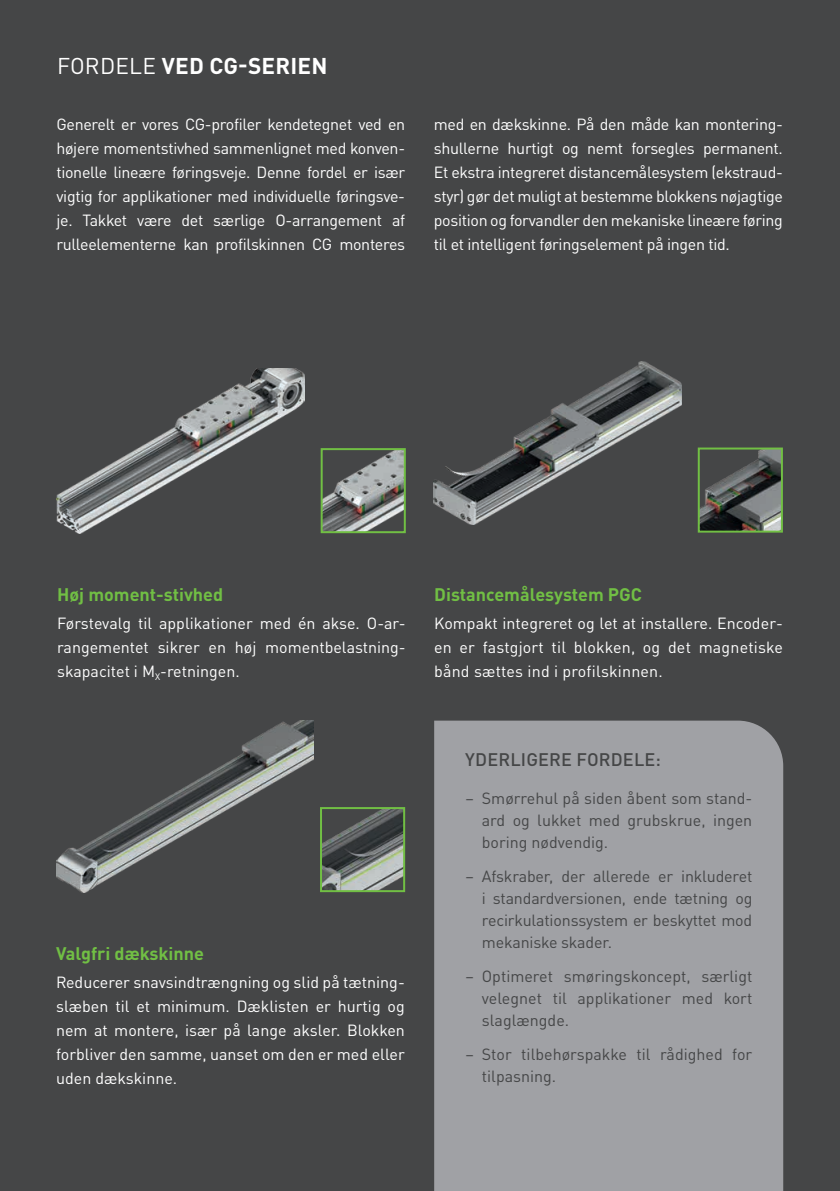
<style>
.page{position:relative;width:840px;height:1191px;background:#fff}
.page>*{position:absolute;margin:0;border:0;box-sizing:border-box;transform-origin:0 0}
.t1{font:700 22.6px "DIN Pro";letter-spacing:.01em;color:#fff}
.t2{font:700 18px "DIN Pro";color:#71bf44}
.t3{font:500 18px "DIN Pro";letter-spacing:.01em;color:#454647}
.t4{font:16px/24px "DIN Pro";color:#fff;text-align:justify}
.t5{font:16px/22px "DIN Pro";color:#454647;text-align:justify}
.s1{font-weight:400}
</style>
<div class="page">
<div style="left:0;top:0;width:839px;height:1191px;background:#454647"></div>
<div style="left:434px;top:720px;width:348px;height:471px;background:#a0a1a5"></div>
<img style="left:57px;top:368px;width:247px;height:165px">
<img style="left:56px;top:720px;width:257px;height:172px">
<img style="left:433px;top:362px;width:247px;height:163px">
<img style="left:323px;top:810px;width:79px;height:79px">
<div style="left:320px;top:807px;width:85px;height:85px;border:2px solid #71bf44"></div>
<img style="left:323px;top:451px;width:79px;height:79px">
<div style="left:320px;top:448px;width:85px;height:85px;border:2px solid #71bf44"></div>
<img style="left:700px;top:450px;width:79px;height:79px">
<div style="left:697px;top:447px;width:85px;height:85px;border:2px solid #71bf44"></div>
<h1 class="t1" style="left:57px;top:47px;width:272px"><span class="s1">FORDELE</span> VED CG-SERIEN</h1>
<p class="t4" style="left:56px;top:111px;width:350px">Generelt er vores CG-profiler kendetegnet ved en højere momentstivhed sammenlignet med konven&shy;tionelle lineære føringsveje. Denne fordel er især vigtig for applikationer med individuelle føringsve&shy;je. Takket være det særlige O-arrangement af rulleelementerne kan profilskinnen CG monteres</p>
<p class="t4" style="left:433px;top:111px;width:350px">med en dækskinne. På den måde kan montering&shy;shullerne hurtigt og nemt forsegles permanent.<br>Et ekstra integreret distancemålesystem (ekstraud&shy;styr) gør det muligt at bestemme blokkens nøjagtige position og forvandler den mekaniske lineære føring til et intelligent føringselement på ingen tid.</p>
<p class="t2" style="left:57px;top:579px;width:167px">Høj moment-stivhed</p>
<p class="t4" style="left:57px;top:610px;width:350px">Førstevalg til applikationer med én akse. O-ar&shy;rangementet sikrer en høj momentbelastning&shy;skapacitet i M<sub>X</sub>-retningen.</p>
<p class="t2" style="left:56px;top:938px;width:149px">Valgfri dækskinne</p>
<p class="t4" style="left:56px;top:969px;width:350px">Reducerer snavsindtrængning og slid på tætning&shy;slæben til et minimum. Dæklisten er hurtig og nem at montere, især på lange aksler. Blokken forbliver den samme, uanset om den er med eller uden dækskinne.</p>
<p class="t2" style="left:434px;top:579px;width:209px">Distancemålesystem PGC</p>
<p class="t4" style="left:434px;top:610px;width:350px">Kompakt integreret og let at installere. Encoder&shy;en er fastgjort til blokken, og det magnetiske bånd sættes ind i profilskinnen.</p>
<p class="t3" style="left:465px;top:744px;width:197px">YDERLIGERE FORDELE:</p>
<p class="t5" style="left:481px;top:786px;width:272px;text-indent:-17px">– Smørrehul på siden åbent som stand&shy;ard og lukket med grubskrue, ingen boring nødvendig.</p>
<p class="t5" style="left:481px;top:864px;width:272px;text-indent:-17px">– Afskraber, der allerede er inkluderet i standardversionen, ende tætning og recirkulationssystem er beskyttet mod mekaniske skader.</p>
<p class="t5" style="left:481px;top:964px;width:272px;text-indent:-17px">– Optimeret smøringskoncept, særligt velegnet til applikationer med kort slaglængde.</p>
<p class="t5" style="left:481px;top:1042px;width:272px;text-indent:-17px">– Stor tilbehørspakke til rådighed for tilpasning.</p>
</div>
